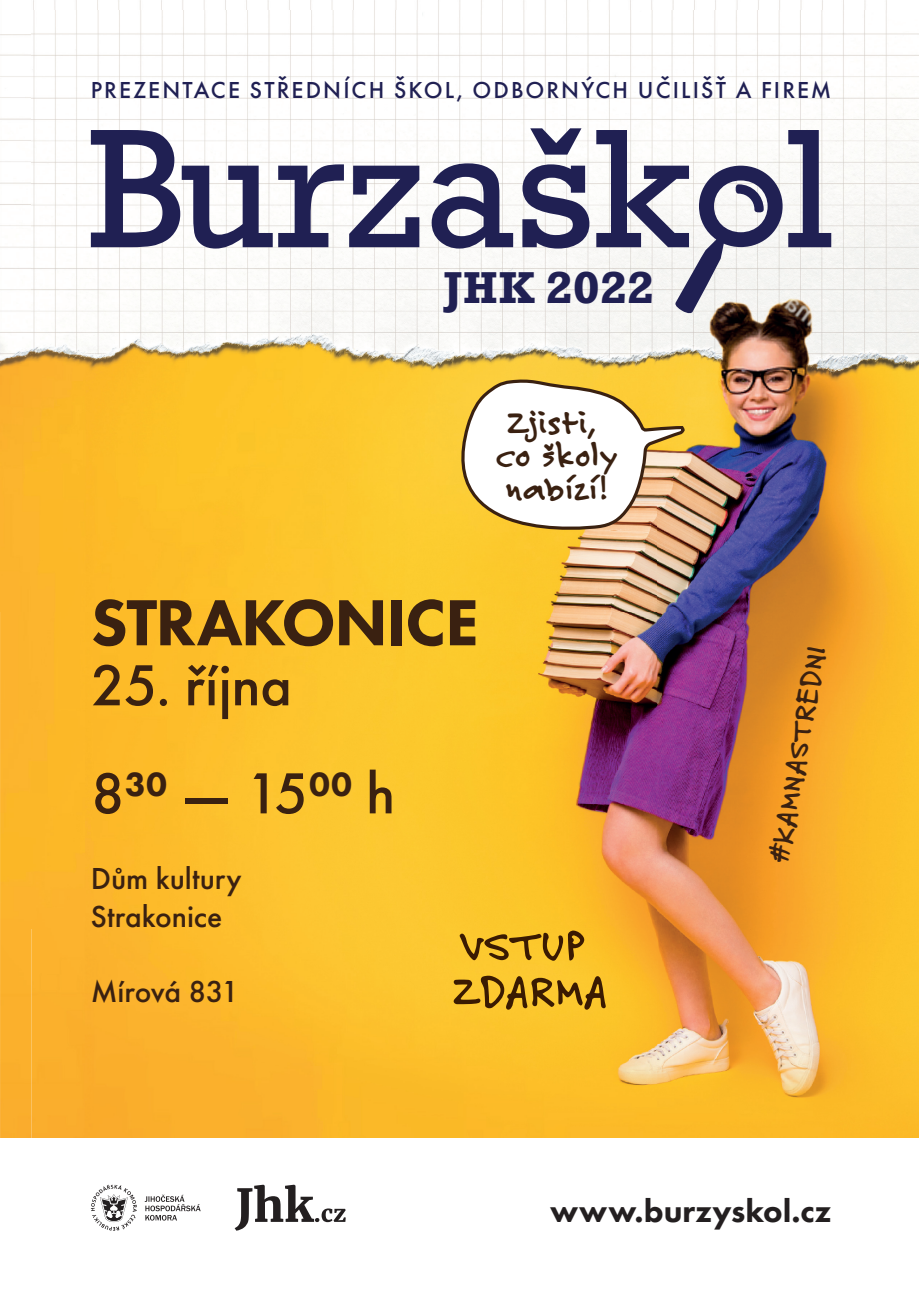
<style>
.page{position:relative;width:919px;height:1289px;background:#fff}
.page>*{position:absolute;margin:0;border:0;box-sizing:border-box;transform-origin:0 0}
.t1{font:800 67.5px "Futura PT";letter-spacing:-.025em;color:#3a2111}
.t2{font:500 60px/108px "Futura PT";letter-spacing:-.005em;color:#3a2111}
.t3{font:700 42px "Rockwell";letter-spacing:.02em;color:#202053}
.t4{font:700 36px/33px "Felt Tip Roman";letter-spacing:.015em;color:#3a2111;text-align:center}
.t5{font:800 33px "Futura PT";color:#231f20}
.t6{font:500 31.5px/37.8px "Futura PT";color:#3a2111}
.t7{font:700 30px "Felt Tip Roman";color:#3a2111}
.t8{font:500 24px "Futura PT";letter-spacing:.085em;color:#202053}
</style>
<div class="page">
<img style="left:0;top:611px;width:32px;height:527px">
<img style="left:0;top:0;width:887px;height:35px">
<img style="left:0;top:54px;width:32px;height:557px">
<img style="left:32px;top:10px;width:886px;height:1128px">
<svg style="left:234px;top:1184px;width:112px;height:46px"></svg>
<svg style="left:145px;top:1194px;width:56px;height:26px"></svg>
<svg style="left:91px;top:1184px;width:46px;height:46px"></svg>
<img style="left:459px;top:930px;width:127px;height:30px">
<img style="left:453px;top:975px;width:152px;height:34px">
<svg style="left:91px;top:130px;width:691px;height:185px"></svg>
<svg style="left:522px;top:128px;width:309px;height:120px"></svg>
<svg style="left:434px;top:377px;width:253px;height:168px"></svg>
<p class="t8" style="left:91px;top:75px;width:742px">PREZENTACE STŘEDNÍCH ŠKOL, ODBORNÝCH UČILIŠŤ A FIREM</p>
<h3 class="t3" style="left:444px;top:261px;width:211px">JHK 2022</h3>
<h3 class="t4" style="left:495px;top:405px;width:124px">Zjisti, co školy nabízí!</h3>
<h1 class="t1" style="left:91px;top:580px;width:389px">STRAKONICE</h1>
<h2 class="t2" style="left:91px;top:631px;width:306px">25. října<br>8<sup>30</sup> — 15<sup>00</sup> h</h2>
<h3 class="t6" style="left:91px;top:859px;width:152px">Dům kultury<br>Strakonice</h3>
<h3 class="t6" style="left:91px;top:973px;width:150px">Mírová 831</h3>
<p class="t7" style="left:758px;top:858px;width:220px;rotate:-80deg">#KAMNASTREDNI</p>
<h3 class="t5" style="left:550px;top:1190px;width:283px">www.burzyskol.cz</h3>
</div>
